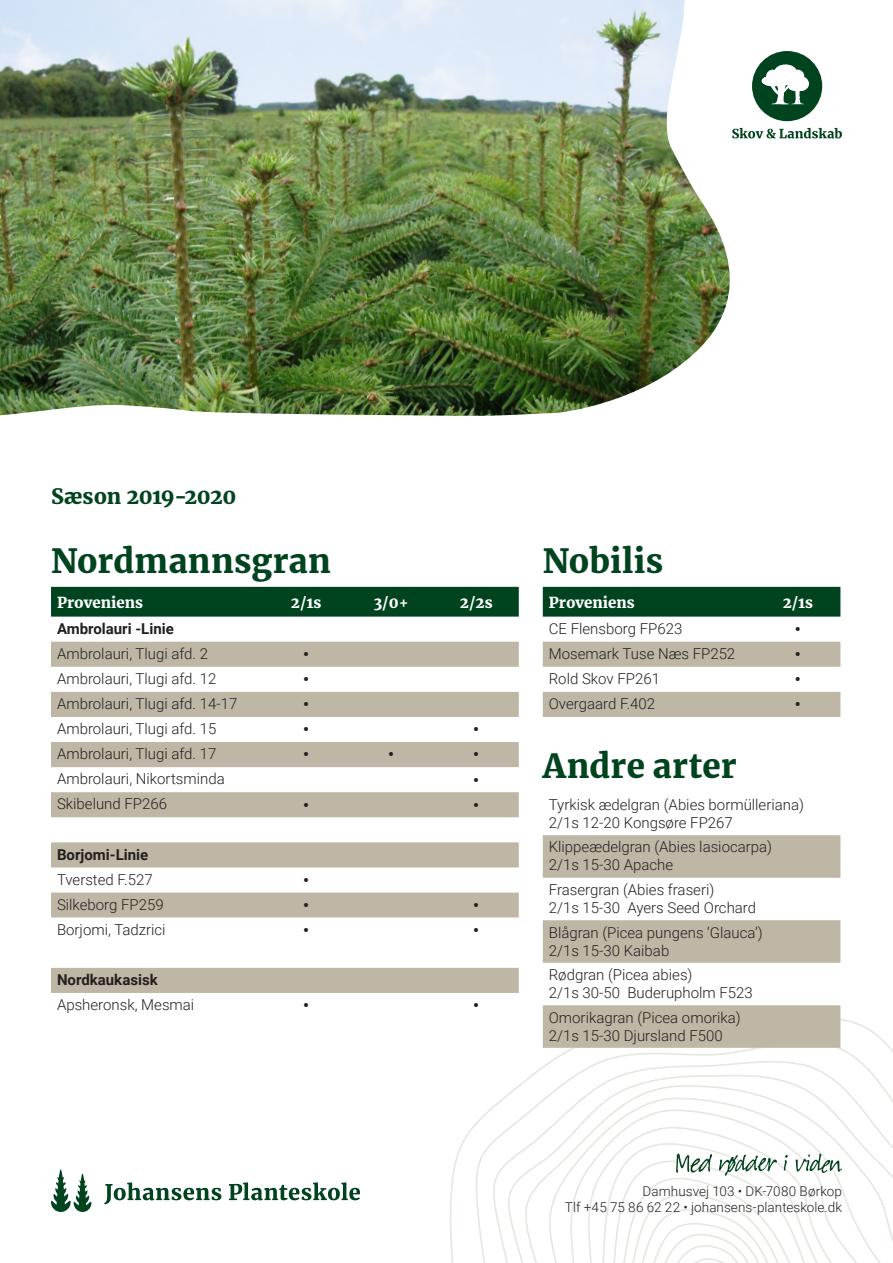
<style>
.page{position:relative;width:893px;height:1263px;background:#fff}
.page>*{position:absolute;margin:0;border:0;box-sizing:border-box;transform-origin:0 0}
.t1{font:900 33px "Merriweather";letter-spacing:.01em;color:#00431f}
.t2{font:900 21px "Merriweather";letter-spacing:-.02em;color:#00431f}
.t3{font:700 16.5px "Roboto";color:#231f20}
.t4{font:300 15px/18px "Roboto";color:#231f20}
.t5{font:700 15px "Roboto";color:#231f20}
.t6{font:900 15px "Merriweather";color:#fff}
.t7{font:300 13.5px "Roboto";letter-spacing:.005em;color:#231f20}
</style>
<div class="page">
<svg style="left:450px;top:1015px;width:443px;height:248px"></svg>
<svg style="left:581px;top:1125px;width:286px;height:138px"></svg>
<div style="left:752px;top:51px;width:70px;height:70px;background:#00431f;border-radius:50%"></div>
<div style="left:762px;top:76px;width:23px;height:10px;background:#fff;border-radius:50%"></div>
<div style="left:793px;top:76px;width:16px;height:15px;background:#fff;border-radius:50%"></div>
<div style="left:774px;top:75px;width:23px;height:10px;background:#fff;border-radius:50%"></div>
<div style="left:766px;top:70px;width:14px;height:12px;background:#fff;border-radius:50%"></div>
<div style="left:790px;top:70px;width:14px;height:12px;background:#fff;border-radius:50%"></div>
<div style="left:775px;top:64px;width:21px;height:14px;background:#fff;border-radius:50%"></div>
<svg style="left:770px;top:84px;width:34px;height:20px"></svg>
<svg style="left:739px;top:128px;width:103px;height:10px"></svg>
<div style="left:51px;top:587px;width:468px;height:30px;background:#00431f"></div>
<svg style="left:51px;top:642px;width:468px;height:351px;fill:#beb7a5"></svg>
<svg style="left:51px;top:918px;width:468px;height:25px"></svg>
<div style="left:543px;top:587px;width:297px;height:30px;background:#00431f"></div>
<svg style="left:543px;top:642px;width:297px;height:75px"></svg>
<svg style="left:543px;top:835px;width:297px;height:213px;fill:#beb7a5"></svg>
<svg style="left:51px;top:1169px;width:40px;height:43px"></svg>
<svg style="left:104px;top:1182px;width:256px;height:22px"></svg>
<img style="left:0;top:0;width:739px;height:416px">
<p class="t2" style="left:51px;top:481px;width:187px">Sæson 2019-2020</p>
<p class="t1" style="left:51px;top:537px;width:281px">Nordmannsgran</p>
<p class="t1" style="left:543px;top:537px;width:122px">Nobilis</p>
<p class="t6" style="left:57px;top:592px;width:88px">Proveniens</p>
<p class="t6" style="left:291px;top:592px;width:32px">2/1s</p>
<p class="t6" style="left:374px;top:592px;width:36px">3/0+</p>
<p class="t6" style="left:460px;top:592px;width:34px">2/2s</p>
<p class="t5" style="left:57px;top:618px;width:118px">Ambrolauri -Linie</p>
<p class="t4" style="left:57px;top:644px;width:153px">Ambrolauri, Tlugi afd. 2</p>
<p class="t3" style="left:303px;top:643px;width:7px">•</p>
<p class="t4" style="left:57px;top:669px;width:161px">Ambrolauri, Tlugi afd. 12</p>
<p class="t3" style="left:303px;top:668px;width:7px">•</p>
<p class="t4" style="left:57px;top:694px;width:182px">Ambrolauri, Tlugi afd. 14-17</p>
<p class="t3" style="left:303px;top:693px;width:7px">•</p>
<p class="t4" style="left:57px;top:719px;width:161px">Ambrolauri, Tlugi afd. 15</p>
<p class="t3" style="left:303px;top:718px;width:7px">•</p>
<p class="t3" style="left:473px;top:718px;width:7px">•</p>
<p class="t4" style="left:57px;top:744px;width:161px">Ambrolauri, Tlugi afd. 17</p>
<p class="t3" style="left:303px;top:743px;width:7px">•</p>
<p class="t3" style="left:388px;top:743px;width:7px">•</p>
<p class="t3" style="left:473px;top:743px;width:7px">•</p>
<p class="t4" style="left:57px;top:769px;width:169px">Ambrolauri, Nikortsminda</p>
<p class="t3" style="left:473px;top:768px;width:7px">•</p>
<p class="t4" style="left:57px;top:794px;width:112px">Skibelund FP266</p>
<p class="t3" style="left:303px;top:793px;width:7px">•</p>
<p class="t3" style="left:473px;top:793px;width:7px">•</p>
<p class="t5" style="left:57px;top:844px;width:93px">Borjomi-Linie</p>
<p class="t4" style="left:57px;top:870px;width:97px">Tversted F.527</p>
<p class="t3" style="left:303px;top:868px;width:7px">•</p>
<p class="t4" style="left:57px;top:895px;width:108px">Silkeborg FP259</p>
<p class="t3" style="left:303px;top:893px;width:7px">•</p>
<p class="t3" style="left:473px;top:893px;width:7px">•</p>
<p class="t4" style="left:57px;top:920px;width:110px">Borjomi, Tadzrici</p>
<p class="t3" style="left:303px;top:919px;width:7px">•</p>
<p class="t3" style="left:473px;top:919px;width:7px">•</p>
<p class="t5" style="left:57px;top:969px;width:102px">Nordkaukasisk</p>
<p class="t4" style="left:57px;top:995px;width:139px">Apsheronsk, Mesmai</p>
<p class="t3" style="left:303px;top:994px;width:7px">•</p>
<p class="t3" style="left:473px;top:994px;width:7px">•</p>
<p class="t6" style="left:549px;top:592px;width:88px">Proveniens</p>
<p class="t6" style="left:783px;top:592px;width:32px">2/1s</p>
<p class="t4" style="left:549px;top:619px;width:135px">CE Flensborg FP623</p>
<p class="t3" style="left:795px;top:617px;width:7px">•</p>
<p class="t4" style="left:549px;top:644px;width:188px">Mosemark Tuse Næs FP252</p>
<p class="t3" style="left:795px;top:643px;width:7px">•</p>
<p class="t4" style="left:549px;top:669px;width:113px">Rold Skov FP261</p>
<p class="t3" style="left:795px;top:668px;width:7px">•</p>
<p class="t4" style="left:549px;top:694px;width:108px">Overgaard F.402</p>
<p class="t3" style="left:795px;top:693px;width:7px">•</p>
<p class="t1" style="left:543px;top:743px;width:195px">Andre arter</p>
<p class="t4" style="left:549px;top:795px;width:257px">Tyrkisk ædelgran (Abies bormülleriana)<br>2/1s 12-20 Kongsøre FP267</p>
<p class="t4" style="left:549px;top:837px;width:225px">Klippeædelgran (Abies lasiocarpa)</p>
<p class="t4" style="left:549px;top:855px;width:126px">2/1s 15-30 Apache</p>
<p class="t4" style="left:549px;top:880px;width:167px">Frasergran (Abies fraseri)</p>
<p class="t4" style="left:549px;top:898px;width:209px">2/1s 15-30 Ayers Seed Orchard</p>
<p class="t4" style="left:549px;top:922px;width:215px">Blågran (Picea pungens ‘Glauca’)</p>
<p class="t4" style="left:549px;top:940px;width:122px">2/1s 15-30 Kaibab</p>
<p class="t4" style="left:549px;top:965px;width:145px">Rødgran (Picea abies)</p>
<p class="t4" style="left:549px;top:983px;width:206px">2/1s 30-50 Buderupholm F523</p>
<p class="t4" style="left:549px;top:1008px;width:193px">Omorikagran (Picea omorika)</p>
<p class="t4" style="left:549px;top:1026px;width:176px">2/1s 15-30 Djursland F500</p>
<p class="t7" style="left:643px;top:1181px;width:201px">Damhusvej 103 • DK-7080 Børkop</p>
<p class="t7" style="left:565px;top:1198px;width:279px">Tlf +45 75 86 62 22 • johansens-planteskole.dk</p>
</div>
